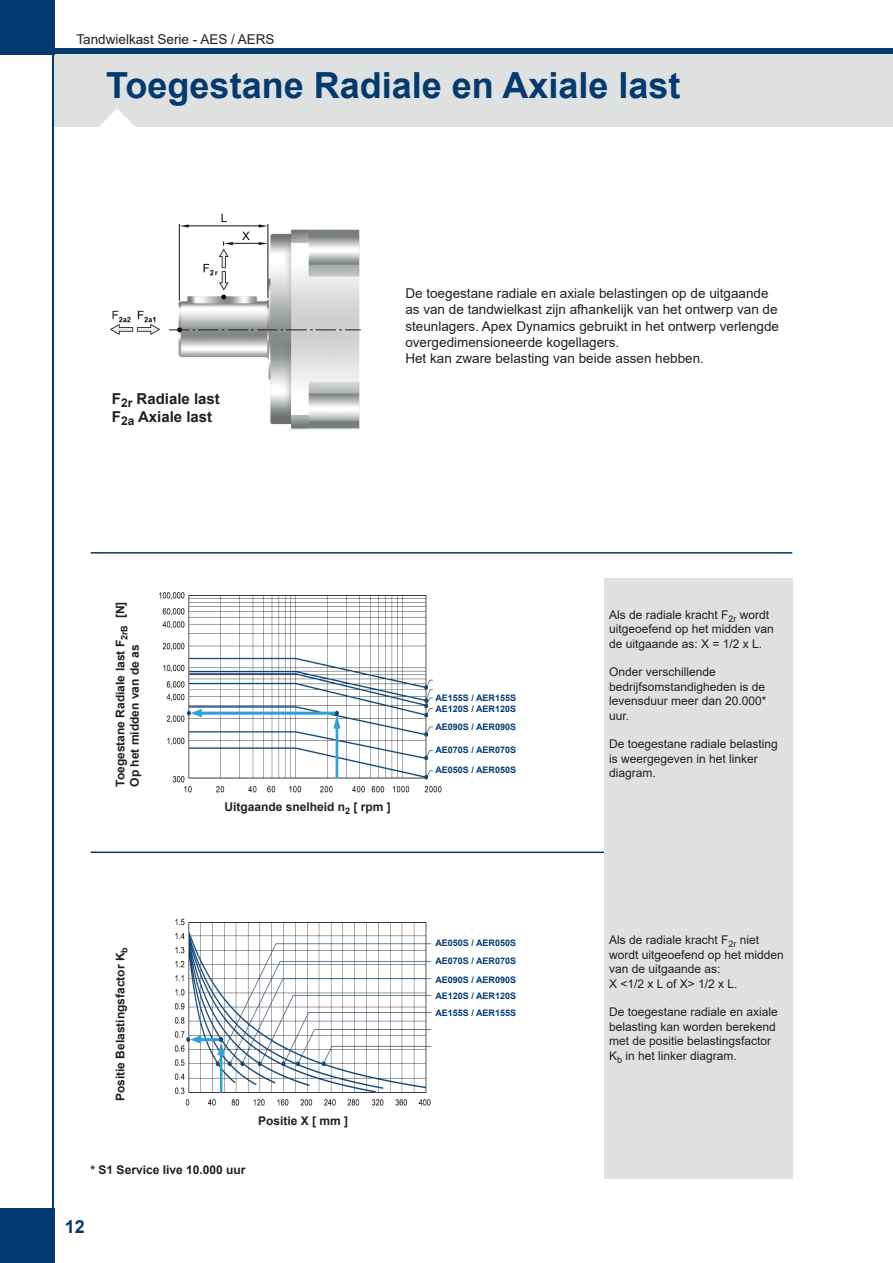
<style>
.page{position:relative;width:893px;height:1263px;background:#fff}
.page>*{position:absolute;margin:0;border:0;box-sizing:border-box;transform-origin:0 0}
.t1{font:700 36px "Arial";color:#033a70}
.t2{font:700 18px "Arial";color:#033a70}
.t3{font:700 15px/18px "Arial";color:#231f20}
.t4{font:13.5px/16.2px "Arial";color:#231f20}
.t5{font:12px/14.4px "Arial";color:#231f20}
.t6{font:700 12px/14.4px "Arial";color:#231f20}
.t7{font:700 9px/17.9px "Arial";color:#033a70}
</style>
<div class="page">
<div style="left:53px;top:54px;width:840px;height:72px;background:#dfe1e1"></div>
<svg style="left:96px;top:109px;width:42px;height:18px"></svg>
<img style="left:110px;top:213px;width:251px;height:217px">
<hr style="left:91px;top:552px;width:701px;height:2px;background:#033a70">
<hr style="left:91px;top:851px;width:701px;height:2px;background:#033a70">
<div style="left:604px;top:578px;width:188px;height:601px;background:#dfe1e1"></div>
<img style="left:159px;top:592px;width:283px;height:201px">
<img style="left:174px;top:918px;width:258px;height:188px">
<hr style="left:52px;top:0;width:2px;height:1211px;background:#033a70">
<div style="left:54px;top:49px;width:839px;height:5px;background:#033a70"></div>
<div style="left:0;top:1209px;width:54px;height:54px;background:#033a70"></div>
<div style="left:0;top:0;width:54px;height:54px;background:#033a70"></div>
<p class="t4" style="left:77px;top:31px;width:200px">Tandwielkast Serie - AES / AERS</p>
<h1 class="t1" style="left:106px;top:60px;width:576px">Toegestane Radiale en Axiale last</h1>
<p class="t3" style="left:112px;top:390px;width:110px">F<sub>2r</sub> Radiale last<br>F<sub>2a</sub> Axiale last</p>
<p class="t4" style="left:405px;top:285px;width:375px">De toegestane radiale en axiale belastingen op de uitgaande as van de tandwielkast zijn afhankelijk van het ontwerp van de steunlagers. Apex Dynamics gebruikt in het ontwerp verlengde overgedimensioneerde kogellagers.<br>Het kan zware belasting van beide assen hebben.</p>
<p class="t6" style="left:113px;top:787px;width:186px;rotate:-90deg">Toegestane Radiale last F<sub>2rB</sub> [N]<br>Op het midden van de as</p>
<p class="t6" style="left:225px;top:799px;width:168px">Uitgaande snelheid n<sub>2</sub> [ rpm ]</p>
<p class="t7" style="left:435px;top:689px;width:82px">AE155S / AER155S</p>
<p class="t7" style="left:435px;top:700px;width:82px">AE120S / AER120S<br>AE090S / AER090S</p>
<p class="t7" style="left:435px;top:741px;width:82px">AE070S / AER070S</p>
<p class="t7" style="left:435px;top:761px;width:82px">AE050S / AER050S</p>
<p class="t6" style="left:113px;top:1101px;width:156px;rotate:-90deg">Positie Belastingsfactor K<sub>b</sub></p>
<p class="t6" style="left:258px;top:1114px;width:92px">Positie X [ mm ]</p>
<p class="t6" style="left:91px;top:1163px;width:156px">* S1 Service live 10.000 uur</p>
<h2 class="t2" style="left:65px;top:1213px;width:22px">12</h2>
<p class="t7" style="left:435px;top:934px;width:82px">AE050S / AER050S</p>
<p class="t7" style="left:435px;top:952px;width:82px">AE070S / AER070S</p>
<p class="t7" style="left:435px;top:970px;width:82px">AE090S / AER090S</p>
<p class="t7" style="left:435px;top:987px;width:82px">AE120S / AER120S</p>
<p class="t7" style="left:435px;top:1004px;width:82px">AE155S / AER155S</p>
<p class="t5" style="left:609px;top:607px;width:166px">Als de radiale kracht F<sub>2r</sub> wordt uitgeoefend op het midden van de uitgaande as: X = 1/2 x L.</p>
<p class="t5" style="left:609px;top:665px;width:159px">Onder verschillende bedrijfsomstandigheden is de levensduur meer dan 20.000* uur.</p>
<p class="t5" style="left:609px;top:737px;width:170px">De toegestane radiale belasting is weergegeven in het linker diagram.</p>
<p class="t5" style="left:609px;top:933px;width:176px">Als de radiale kracht F<sub>2r</sub> niet wordt uitgeoefend op het midden van de uitgaande as:<br>X &lt;1/2 x L of X&gt; 1/2 x L.</p>
<p class="t5" style="left:609px;top:1005px;width:170px">De toegestane radiale en axiale belasting kan worden berekend met de positie belastingsfactor<br>K<sub>b</sub> in het linker diagram.</p>
</div>
